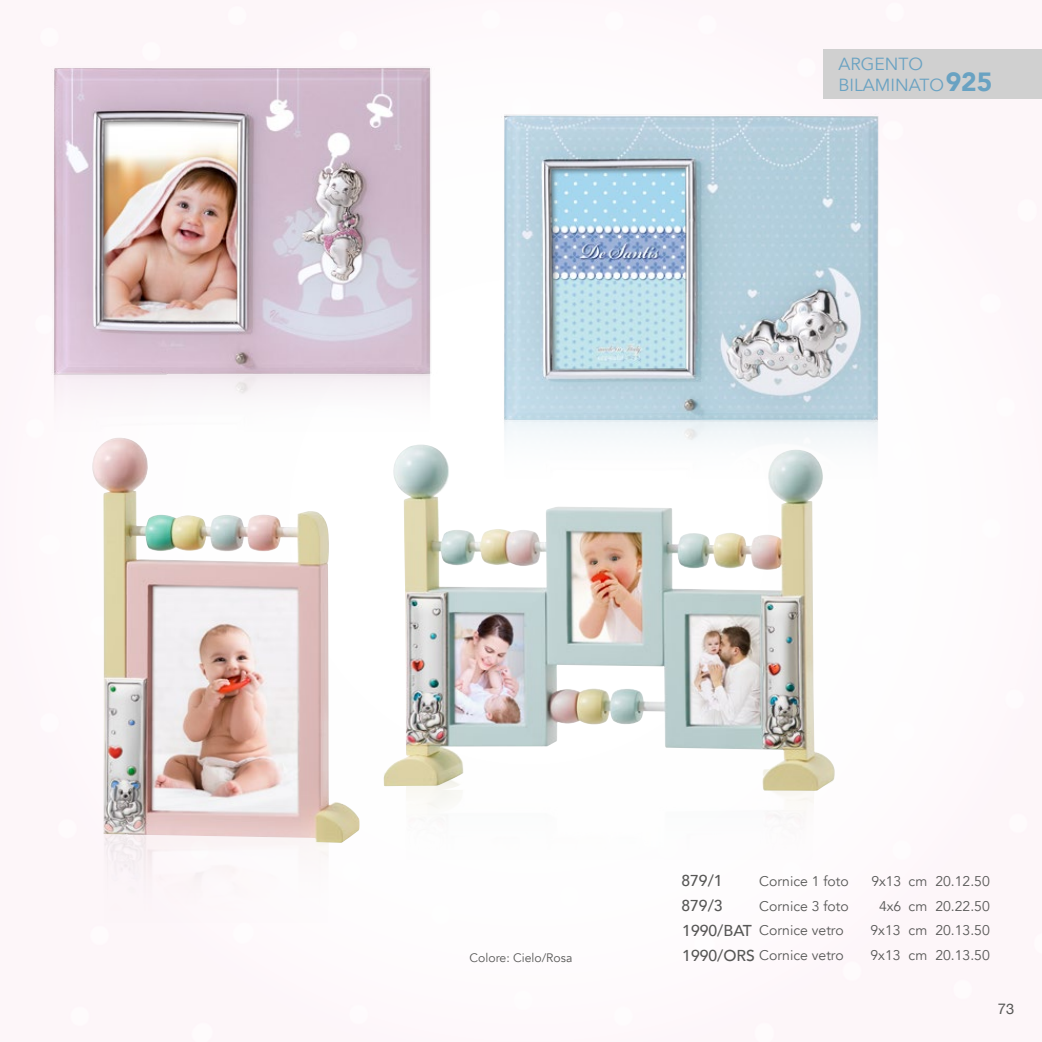
<style>
.page{position:relative;width:1042px;height:1042px;background:#fff}
.page>*{position:absolute;margin:0;border:0;box-sizing:border-box;transform-origin:0 0}
.t1{font:17.5px/21px "Avenir";color:#69a2c2}
.t2{font:500 15.75px "Avenir";color:#575756}
.t3{font:14.7px "Helvetica Neue";color:#575756}
.t4{font:14px "Avenir";color:#575756}
.t5{font:12.25px "Avenir";color:#575756}
.s1{font-weight:900;font-size:26.25px}
.s2{font-weight:500;font-size:15.75px}
</style>
<div class="page">
<img style="left:92px;top:445px;width:268px;height:398px">
<img style="left:384px;top:446px;width:451px;height:345px">
<img style="left:484px;top:438px;width:393px;height:53px">
<img style="left:504px;top:113px;width:375px;height:325px">
<img style="left:54px;top:391px;width:376px;height:54px">
<img style="left:51px;top:66px;width:381px;height:325px">
<div style="left:823px;top:50px;width:219px;height:49px;background:#d0d0d0"></div>
<p class="t1" style="left:838px;top:54px;width:155px">ARGENTO<br>BILAMINATO<span class="s1">925</span></p>
<p class="t5" style="left:469px;top:950px;width:104px">Colore: Cielo/Rosa</p>
<p class="t2" style="left:681px;top:867px;width:43px">879/1</p>
<p class="t4" style="left:759px;top:872px;width:91px">Cornice 1 foto</p>
<p class="t4" style="left:871px;top:872px;width:120px">9x13 cm 20.12.50</p>
<p class="t2" style="left:681px;top:892px;width:43px">879/3</p>
<p class="t4" style="left:759px;top:897px;width:91px">Cornice 3 foto</p>
<p class="t4" style="left:879px;top:897px;width:112px">4x6 cm 20.22.50</p>
<p class="t4" style="left:682px;top:922px;width:163px"><span class="s2">1990/BAT</span> Cornice vetro</p>
<p class="t4" style="left:870px;top:922px;width:121px">9x13 cm 20.13.50</p>
<p class="t4" style="left:682px;top:947px;width:163px"><span class="s2">1990/ORS</span> Cornice vetro</p>
<p class="t4" style="left:870px;top:947px;width:121px">9x13 cm 20.13.50</p>
<p class="t3" style="left:998px;top:998px;width:18px">73</p>
</div>
